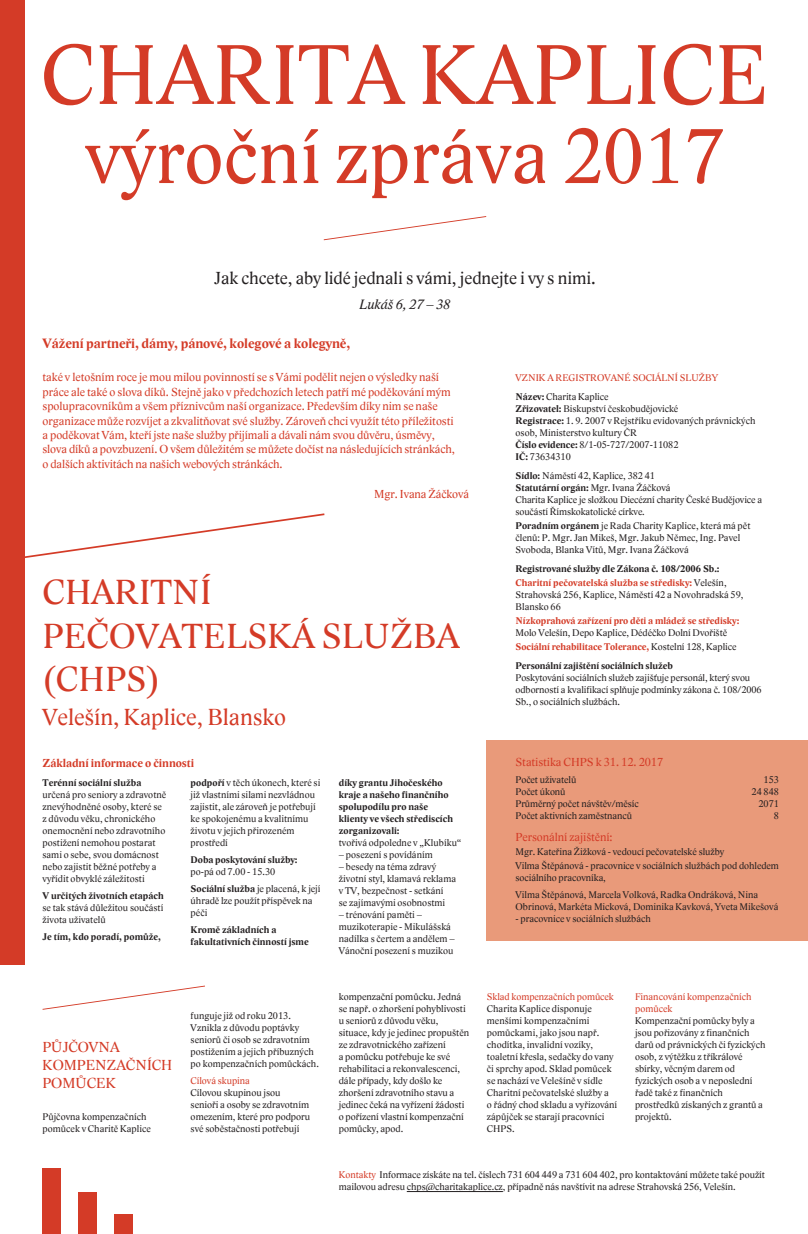
<style>
.page{position:relative;width:808px;height:1234px;background:#fff}
.page>*{position:absolute;margin:0;border:0;box-sizing:border-box;transform-origin:0 0}
.t1{font:86.6px "Lido STFCE";color:#d43b27}
.t2{font:79.4px "Lido STFCE";color:#d43b27}
.t3{font:36px/43.2px "Lido STFCE";letter-spacing:.005em;color:#d43b27}
.t4{font:24px "Lido STFCE";color:#d43b27}
.t5{font:18px "Lido STFCE";color:#231f20}
.t6{font:15px/18px "Lido STFCE";color:#d43b27}
.t7{font:700 14px "Lido STFCE";color:#d43b27}
.t8{font:italic 14px "Lido STFCE";color:#231f20}
.t9{font:12px/14.4px "Lido STFCE";color:#d43b27}
.t10{font:700 12px "Lido STFCE";color:#d43b27}
.t11{font:10px/12px "Lido STFCE";letter-spacing:.005em;color:#231f20}
.t12{font:700 10px/12px "Lido STFCE";letter-spacing:.005em;color:#231f20}
.t13{font:10px/19px "Lido STFCE";color:#d43b27}
.t14{font:700 10px "Lido STFCE";color:#d43b27}
.s1{font-weight:700;color:#231f20}
.s2{color:#231f20}
.s3{font-weight:700}
.s4{color:#d43b27}
.s5{font-weight:400}
.s6{font-weight:700;color:#d43b27}
</style>
<div class="page">
<div style="left:487px;top:740px;width:321px;height:200px;background:#e99a7a"></div>
<div style="left:0;top:0;width:25px;height:964px;background:#d43b27"></div>
<svg style="left:25px;top:513px;width:299px;height:45px"></svg>
<svg style="left:324px;top:216px;width:162px;height:24px"></svg>
<svg style="left:43px;top:985px;width:162px;height:24px"></svg>
<hr style="left:407px;top:1190px;width:96px;height:1px;background:#231f20">
<div style="left:43px;top:1167px;width:18px;height:66px;background:#d43b27"></div>
<div style="left:79px;top:1192px;width:18px;height:41px;background:#d43b27"></div>
<div style="left:115px;top:1214px;width:18px;height:19px;background:#d43b27"></div>
<h1 class="t1" style="left:41px;top:23px;width:729px">CHARITA KAPLICE</h1>
<h2 class="t2" style="left:85px;top:109px;width:641px">výroční zpráva 2017</h2>
<h3 class="t5" style="left:214px;top:267px;width:383px">Jak chcete, aby lidé jednali s vámi, jednejte i vy s nimi.</h3>
<h3 class="t8" style="left:360px;top:295px;width:92px">Lukáš 6, 27 – 38</h3>
<h3 class="t7" style="left:43px;top:335px;width:309px">Vážení partneři, dámy, pánové, kolegové a kolegyně,</h3>
<p class="t9" style="left:43px;top:370px;width:414px">také v letošním roce je mou milou povinností se s Vámi podělit nejen o výsledky naší práce ale také o slova díků. Stejně jako v předchozích letech patří mé poděkování mým spolupracovníkům a všem příznivcům naší organizace. Především díky nim se naše organizace může rozvíjet a zkvalitňovat své služby. Zároveň chci využít této příležitosti a poděkovat Vám, kteří jste naše služby přijímali a dávali nám svou důvěru, úsměvy, slova díků a povzbuzení. O všem důležitém se můžete dočíst na následujících stránkách, o dalších aktivitách na našich webových stránkách.</p>
<p class="t13" style="left:515px;top:368px;width:204px">VZNIK A REGISTROVANÉ SOCIÁLNÍ SLUŽBY<br><span class="s1">Název:</span> <span class="s2">Charita Kaplice</span></p>
<p class="t11" style="left:515px;top:402px;width:241px"><span class="s3">Zřizovatel:</span> Biskupství českobudějovické<br><span class="s3">Registrace:</span> 1. 9. 2007 v Rejstříku evidovaných právnických osob, Ministerstvo kultury ČR<br><span class="s3">Číslo evidence:</span> 8/1-05-727/2007-11082<br><span class="s3">IČ:</span> 73634310</p>
<p class="t11" style="left:515px;top:469px;width:248px"><span class="s3">Sídlo:</span> Náměstí 42, Kaplice, 382 41<br><span class="s3">Statutární orgán:</span> Mgr. Ivana Žáčková<br>Charita Kaplice je složkou Diecézní charity České Budějovice a součástí Římskokatolické církve.</p>
<p class="t11" style="left:515px;top:519px;width:236px"><span class="s3">Poradním orgánem</span> je Rada Charity Kaplice, která má pět členů: P. Mgr. Jan Mikeš, Mgr. Jakub Němec, Ing. Pavel<br>Svoboda, Blanka Vítů, Mgr. Ivana Žáčková</p>
<p class="t12" style="left:515px;top:561px;width:213px;line-height:14px">Registrované služby dle Zákona č. 108/2006 Sb.:<br><span class="s4">Charitní pečovatelská služba se středisky:</span> <span class="s5">Velešín,</span></p>
<p class="t11" style="left:515px;top:588px;width:229px">Strahovská 256, Kaplice, Náměstí 42 a Novohradská 59,<br>Blansko 66</p>
<p class="t14" style="left:515px;top:614px;width:225px">Nízkoprahová zařízení pro děti a mládež se středisky:</p>
<p class="t11" style="left:515px;top:625px;width:222px;line-height:14px">Molo Velešín, Depo Kaplice, Dédéčko Dolní Dvořiště<br><span class="s6">Sociální rehabilitace Tolerance,</span> Kostelní 128, Kaplice</p>
<p class="t12" style="left:515px;top:659px;width:159px">Personální zajištění sociálních služeb</p>
<p class="t11" style="left:515px;top:671px;width:248px">Poskytování sociálních služeb zajišťuje personál, který svou odborností a kvalifikací splňuje podmínky zákona č. 108/2006<br>Sb., o sociálních službách.</p>
<p class="t9" style="left:374px;top:486px;width:96px">Mgr. Ivana Žáčková</p>
<h3 class="t3" style="left:43px;top:571px;width:418px">CHARITNÍ<br>PEČOVATELSKÁ SLUŽBA (CHPS)</h3>
<h3 class="t4" style="left:43px;top:702px;width:245px">Velešín, Kaplice, Blansko</h3>
<p class="t10" style="left:43px;top:756px;width:153px">Základní informace o činnosti</p>
<p class="t12" style="left:43px;top:776px;width:100px">Terénní sociální služba</p>
<p class="t11" style="left:43px;top:788px;width:125px">určená pro seniory a zdravotně znevýhodněné osoby, které se z důvodu věku, chronického onemocnění nebo zdravotního postižení nemohou postarat sami o sebe, svou domácnost nebo zajistit běžné potřeby a vyřídit obvyklé záležitosti</p>
<p class="t12" style="left:43px;top:889px;width:123px">V určitých životních etapách</p>
<p class="t11" style="left:43px;top:901px;width:122px">se tak stává důležitou součástí života uživatelů</p>
<p class="t12" style="left:43px;top:930px;width:120px">Je tím, kdo poradí, pomůže,</p>
<p class="t11" style="left:191px;top:776px;width:131px"><span class="s3">podpoří</span> v těch úkonech, které si již vlastními silami nezvládnou zajistit, ale zároveň je potřebují ke spokojenému a kvalitnímu životu v jejich přirozeném prostředí</p>
<p class="t12" style="left:191px;top:853px;width:108px">Doba poskytování služby:</p>
<p class="t11" style="left:191px;top:863px;width:131px;line-height:17px">po-pá od 7.00 - 15.30<br><span class="s3">Sociální služba</span> je placená, k její</p>
<p class="t11" style="left:191px;top:894px;width:123px">úhradě lze použít příspěvek na péči</p>
<p class="t12" style="left:191px;top:923px;width:120px">Kromě základních a fakultativních činností jsme</p>
<h3 class="t6" style="left:43px;top:1037px;width:131px">PŮJČOVNA<br>KOMPENZAČNÍCH<br>POMŮCEK</h3>
<p class="t11" style="left:43px;top:1110px;width:110px">Půjčovna kompenzačních pomůcek v Charitě Kaplice</p>
<p class="t11" style="left:191px;top:1009px;width:130px">funguje již od roku 2013.<br>Vznikla z důvodu poptávky seniorů či osob se zdravotním postižením a jejich příbuzných po kompenzačních pomůckách.</p>
<p class="t13" style="left:191px;top:1071px;width:61px">Cílová skupina</p>
<p class="t11" style="left:191px;top:1086px;width:121px">Cílovou skupinou jsou senioři a osoby se zdravotním omezením, které pro podporu své soběstačnosti potřebují</p>
<p class="t12" style="left:339px;top:776px;width:116px">díky grantu Jihočeského kraje a našeho finančního spolupodílu pro naše klienty ve všech střediscích zorganizovali:</p>
<p class="t11" style="left:339px;top:836px;width:124px">tvořivá odpoledne v „Klubíku“</p>
<p class="t11" style="left:339px;top:848px;width:95px">– posezení s povídáním</p>
<p class="t11" style="left:339px;top:860px;width:119px">– besedy na téma zdravý životní styl, klamavá reklama v TV, bezpečnost - setkání<br>se zajímavými osobnostmi</p>
<p class="t11" style="left:339px;top:908px;width:117px">– trénování paměti – muzikoterapie - Mikulášská nadílka s čertem a andělem –<br>Vánoční posezení s muzikou</p>
<p class="t9" style="left:515px;top:755px;width:149px">Statistika CHPS k 31. 12. 2017</p>
<p class="t11" style="left:515px;top:774px;width:62px">Počet uživatelů</p>
<p class="t11" style="left:763px;top:774px;width:17px">153</p>
<p class="t11" style="left:515px;top:786px;width:51px">Počet úkonů</p>
<p class="t11" style="left:751px;top:786px;width:29px">24 848</p>
<p class="t11" style="left:515px;top:798px;width:125px">Průměrný počet návštěv/měsíc</p>
<p class="t11" style="left:758px;top:798px;width:22px">2071</p>
<p class="t11" style="left:515px;top:810px;width:118px">Počet aktivních zaměstnanců</p>
<p class="t11" style="left:774px;top:810px;width:7px">8</p>
<p class="t9" style="left:515px;top:829px;width:99px">Personální zajištění:</p>
<p class="t11" style="left:515px;top:844px;width:265px;line-height:14px">Mgr. Kateřina Žižková - vedoucí pečovatelské služby<br>Vilma Štěpánová - pracovnice v sociálních službách pod dohledem</p>
<p class="t11" style="left:515px;top:868px;width:244px;line-height:17px">sociálního pracovníka,<br>Vilma Štěpánová, Marcela Volková, Radka Ondráková, Nina</p>
<p class="t11" style="left:515px;top:900px;width:264px">Obrinová, Markéta Micková, Dominika Kavková, Yveta Mikešová</p>
<p class="t11" style="left:515px;top:912px;width:137px">- pracovnice v sociálních službách</p>
<p class="t11" style="left:339px;top:990px;width:132px">kompenzační pomůcku. Jedná se např. o zhoršení pohyblivosti u seniorů z důvodu věku, situace, kdy je jedinec propuštěn ze zdravotnického zařízení<br>a pomůcku potřebuje ke své rehabilitaci a rekonvalescenci, dále případy, kdy došlo ke zhoršení zdravotního stavu a jedinec čeká na vyřízení žádosti o pořízení vlastní kompenzační pomůcky, apod.</p>
<p class="t13" style="left:487px;top:986px;width:128px">Sklad kompenzačních pomůcek</p>
<p class="t11" style="left:487px;top:1002px;width:132px">Charita Kaplice disponuje menšími kompenzačními pomůckami, jako jsou např. chodítka, invalidní vozíky, toaletní křesla, sedačky do vany či sprchy apod. Sklad pomůcek se nachází ve Velešíně v sídle<br>Charitní pečovatelské služby a<br>o řádný chod skladu a vyřizování zápůjček se starají pracovníci<br>CHPS.</p>
<p class="t13" style="left:635px;top:990px;width:118px;line-height:12px">Financování kompenzačních pomůcek</p>
<p class="t11" style="left:635px;top:1014px;width:132px">Kompenzační pomůcky byly a jsou pořizovány z finančních darů od právnických či fyzických osob, z výtěžku z tříkrálové sbírky, věcným darem od fyzických osob a v neposlední řadě také z finančních prostředků získaných z grantů a projektů.</p>
<p class="t11" style="left:339px;top:1168px;width:428px"><span class="s4">Kontakty</span> Informace získáte na tel. číslech 731 604 449 a 731 604 402, pro kontaktování můžete také použít mailovou adresu chps@charitakaplice.cz, případně nás navštívit na adrese Strahovská 256, Velešín.</p>
</div>
